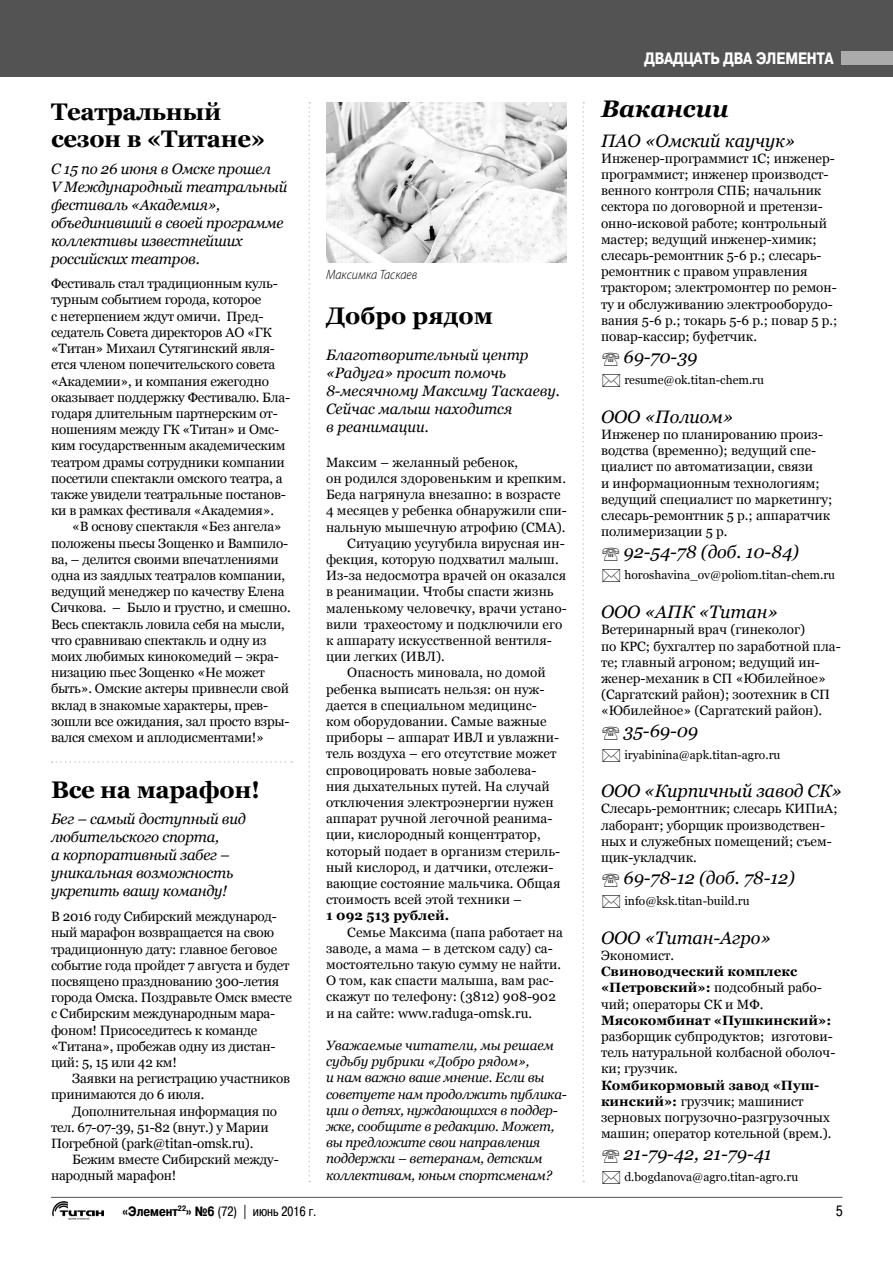
<style>
.page{position:relative;width:893px;height:1263px;background:#fff}
.page>*{position:absolute;margin:0;border:0;box-sizing:border-box;transform-origin:0 0}
.t1{font:700 24px/27px "Georgia";letter-spacing:-.015em;color:#000}
.t2{font:italic 700 24px "Georgia";color:#000}
.t3{font:italic 18px "Georgia";color:#000}
.t4{font:700 16.5px "Pragmatica Condensed Cyr";color:#fff}
.t5{font:italic 15px/18px "Georgia";letter-spacing:-.015em;color:#000}
.t6{font:15px "Pragmatica Condensed Cyr";color:#000}
.t7{font:13.5px/16.2px "Georgia";color:#000}
.t8{font:italic 13.5px/16.2px "Georgia";letter-spacing:-.015em;color:#000}
.t9{font:700 13.5px/16.2px "Georgia";color:#000}
.t10{font:13.5px "Pragmatica Condensed Cyr";color:#000}
.t11{font:italic 300 semi-condensed 13.5px "Myriad Pro";color:#000}
.t12{font:12px "Georgia";color:#000}
.s1{font-weight:400}
.s2{font-weight:700}
</style>
<div class="page">
<div style="left:0;top:0;width:893px;height:77px;background:#535353"></div>
<div style="left:842px;top:51px;width:51px;height:13px;background:#ababab"></div>
<hr style="left:51px;top:1197px;width:791px;height:1px;background:#535353">
<img style="left:52px;top:1201px;width:51px;height:18px">
<svg style="left:583px;top:102px;width:1px;height:1080px"></svg>
<svg style="left:309px;top:102px;width:1px;height:1080px"></svg>
<img style="left:326px;top:102px;width:241px;height:160px">
<svg style="left:52px;top:761px;width:240px;height:2px"></svg>
<h1 class="t1" style="left:51px;top:98px;width:216px">Театральный сезон в «Титане»</h1>
<p class="t5" style="left:51px;top:160px;width:238px">С 15 по 26 июня в Омске прошел<br>V Международный театральный фестиваль «Академия», объединивший в своей программе коллективы известнейших российских театров.</p>
<p class="t7" style="left:51px;top:276px;width:241px">Фестиваль стал традиционным куль&shy;турным событием города, которое<br>с нетерпением ждут омичи. Пред&shy;седатель Совета директоров АО «ГК «Титан» Михаил Сутягинский явля&shy;ется членом попечительского совета «Академии», и компания ежегодно оказывает поддержку Фестивалю. Бла&shy;годаря длительным партнерским от&shy;ношениям между ГК «Титан» и Омс&shy;ким государственным академическим театром драмы сотрудники компании посетили спектакли омского театра, а также увидели театральные постанов&shy;ки в рамках фестиваля «Академия».</p>
<p class="t7" style="left:51px;top:519px;width:241px;text-indent:21px">«В основу спектакля «Без ангела» положены пьесы Зощенко и Вампило&shy;ва, – делится своими впечатлениями одна из заядлых театралов компании, ведущий менеджер по качеству Елена Сичкова. – Было и грустно, и смешно.<br>Весь спектакль ловила себя на мысли, что сравниваю спектакль и одну из моих любимых кинокомедий – экра&shy;низацию пьес Зощенко «Не может быть». Омские актеры привнесли свой вклад в знакомые характеры, прев&shy;зошли все ожидания, зал просто взры&shy;вался смехом и аплодисментами!»</p>
<h1 class="t1" style="left:51px;top:776px;width:211px">Все на марафон!</h1>
<p class="t5" style="left:51px;top:810px;width:196px">Бег – самый доступный вид любительского спорта,<br>а корпоративный забег – уникальная возможность укрепить вашу команду!</p>
<p class="t7" style="left:51px;top:909px;width:242px">В 2016 году Сибирский международ&shy;ный марафон возвращается на свою традиционную дату: главное беговое событие года пройдет 7 августа и будет посвящено празднованию 300-летия города Омска. Поздравьте Омск вместе с Сибирским международным мара&shy;фоном! Присоседитесь к команде «Титана», пробежав одну из дистан&shy;ций: 5, 15 или 42 км!</p>
<p class="t7" style="left:51px;top:1071px;width:241px;text-indent:21px">Заявки на регистрацию участников принимаются до 6 июля.</p>
<p class="t7" style="left:51px;top:1103px;width:228px;text-indent:21px">Дополнительная информация по тел. 67-07-39, 51-82 (внут.) у Марии<br>Погребной (park@titan-omsk.ru).</p>
<p class="t7" style="left:51px;top:1152px;width:229px;text-indent:21px">Бежим вместе Сибирский между&shy;народный марафон!</p>
<p class="t11" style="left:326px;top:267px;width:93px">Максимка Таскаев</p>
<h1 class="t1" style="left:326px;top:303px;width:169px">Добро рядом</h1>
<p class="t5" style="left:326px;top:346px;width:235px">Благотворительный центр «Радуга» просит помочь<br>8-месячному Максиму Таскаеву.<br>Сейчас малыш находится<br>в реанимации.</p>
<p class="t7" style="left:326px;top:454px;width:194px">Максим – желанный ребенок,</p>
<p class="t7" style="left:326px;top:470px;width:241px">он родился здоровеньким и крепким.</p>
<p class="t7" style="left:326px;top:487px;width:236px">Беда нагрянула внезапно: в возрасте</p>
<p class="t7" style="left:326px;top:503px;width:242px">4 месяцев у ребенка обнаружили спи-</p>
<p class="t7" style="left:326px;top:519px;width:241px">нальную мышечную атрофию (СМА).</p>
<p class="t7" style="left:347px;top:535px;width:219px">Ситуацию усугубила вирусная ин-</p>
<p class="t7" style="left:326px;top:551px;width:234px">фекция, которую подхватил малыш.</p>
<p class="t7" style="left:326px;top:568px;width:242px">Из-за недосмотра врачей он оказался</p>
<p class="t7" style="left:326px;top:584px;width:229px">в реанимации. Чтобы спасти жизнь</p>
<p class="t7" style="left:326px;top:600px;width:242px">маленькому человечку, врачи устано-</p>
<p class="t7" style="left:326px;top:616px;width:238px">вили трахеостому и подключили его</p>
<p class="t7" style="left:326px;top:632px;width:227px">к аппарату искусственной вентиля-</p>
<p class="t7" style="left:326px;top:649px;width:120px">ции легких (ИВЛ).</p>
<p class="t7" style="left:347px;top:665px;width:200px">Опасность миновала, но домой</p>
<p class="t7" style="left:326px;top:681px;width:220px">ребенка выписать нельзя: он нуж-</p>
<p class="t7" style="left:326px;top:697px;width:212px">дается в специальном медицинс-</p>
<p class="t7" style="left:326px;top:713px;width:222px">ком оборудовании. Самые важные</p>
<p class="t7" style="left:326px;top:730px;width:235px">приборы – аппарат ИВЛ и увлажни-</p>
<p class="t7" style="left:326px;top:746px;width:232px">тель воздуха – его отсутствие может</p>
<p class="t7" style="left:326px;top:762px;width:212px">спровоцировать новые заболева-</p>
<p class="t7" style="left:326px;top:778px;width:225px">ния дыхательных путей. На случай</p>
<p class="t7" style="left:326px;top:794px;width:229px">отключения электроэнергии нужен</p>
<p class="t7" style="left:326px;top:811px;width:228px">аппарат ручной легочной реанима-</p>
<p class="t7" style="left:326px;top:827px;width:216px">ции, кислородный концентратор,</p>
<p class="t7" style="left:326px;top:843px;width:236px">который подает в организм стериль-</p>
<p class="t7" style="left:326px;top:859px;width:229px">ный кислород, и датчики, отслежи-</p>
<p class="t7" style="left:326px;top:875px;width:236px">вающие состояние мальчика. Общая</p>
<p class="t7" style="left:326px;top:892px;width:197px">стоимость всей этой техники –</p>
<p class="t9" style="left:326px;top:908px;width:125px">1 092 513 рублей.</p>
<p class="t7" style="left:326px;top:924px;width:239px;text-indent:21px">Семье Максима (папа работает на заводе, а мама – в детском саду) са&shy;мостоятельно такую сумму не найти.<br>О том, как спасти малыша, вам рас&shy;скажут по телефону: (3812) 908-902 и на сайте: www.raduga-omsk.ru.</p>
<p class="t8" style="left:326px;top:1037px;width:242px">Уважаемые читатели, мы решаем судьбу рубрики «Добро рядом»,<br>и нам важно ваше мнение. Если вы советуете нам продолжить публика&shy;ции о детях, нуждающихся в поддер&shy;жке, сообщите в редакцию. Может, вы предложите свои направления поддержки – ветеранам, детским коллективам, юным спортсменам?</p>
<p class="t4" style="left:644px;top:49px;width:190px">ДВАДЦАТЬ ДВА ЭЛЕМЕНТА</p>
<h1 class="t2" style="left:601px;top:93px;width:129px">Вакансии</h1>
<h2 class="t3" style="left:601px;top:129px;width:196px">ПАО «Омский каучук»</h2>
<p class="t7" style="left:601px;top:150px;width:238px">Инженер-программист 1С; инженер&shy;программист; инженер производст&shy;венного контроля СПБ; начальник сектора по договорной и претензи&shy;онно-исковой работе; контрольный мастер; ведущий инженер-химик; слесарь-ремонтник 5-6 р.; слесарь&shy;ремонтник с правом управления трактором; электромонтер по ремон&shy;ту и обслуживанию электрооборудо&shy;вания 5-6 р.; токарь 5-6 р.; повар 5 р.; повар-кассир; буфетчик.</p>
<h2 class="t3" style="left:623px;top:345px;width:75px">69-70-39</h2>
<p class="t12" style="left:624px;top:373px;width:141px">resume@ok.titan-chem.ru</p>
<h2 class="t3" style="left:601px;top:405px;width:134px">ООО «Полиом»</h2>
<p class="t7" style="left:601px;top:427px;width:233px">Инженер по планированию произ&shy;водства (временно); ведущий спе&shy;циалист по автоматизации, связи<br>и информационным технологиям; ведущий специалист по маркетингу; слесарь-ремонтник 5 р.; аппаратчик полимеризации 5 р.</p>
<h2 class="t3" style="left:623px;top:540px;width:177px">92-54-78 (доб. 10-84)</h2>
<p class="t12" style="left:624px;top:568px;width:212px">horoshavina_ov@poliom.titan-chem.ru</p>
<h2 class="t3" style="left:601px;top:600px;width:178px">ООО «АПК «Титан»</h2>
<p class="t7" style="left:601px;top:622px;width:241px">Ветеринарный врач (гинеколог)<br>по КРС; бухгалтер по заработной пла&shy;те; главный агроном; ведущий ин&shy;женер-механик в СП «Юбилейное» (Саргатский район); зоотехник в СП «Юбилейное» (Саргатский район).</p>
<h2 class="t3" style="left:623px;top:719px;width:76px">35-69-09</h2>
<p class="t12" style="left:624px;top:747px;width:158px">iryabinina@apk.titan-agro.ru</p>
<h2 class="t3" style="left:601px;top:779px;width:242px">ООО «Кирпичный завод СК»</h2>
<p class="t7" style="left:601px;top:801px;width:238px">Слесарь-ремонтник; слесарь КИПиА; лаборант; уборщик производствен&shy;ных и служебных помещений; съем&shy;щик-укладчик.</p>
<h2 class="t3" style="left:623px;top:866px;width:173px">69-78-12 (доб. 78-12)</h2>
<p class="t12" style="left:624px;top:894px;width:127px">info@ksk.titan-build.ru</p>
<h2 class="t3" style="left:601px;top:926px;width:172px">ООО «Титан-Агро»</h2>
<p class="t7" style="left:601px;top:947px;width:75px">Экономист.</p>
<p class="t9" style="left:601px;top:963px;width:222px">Свиноводческий комплекс «Петровский»: <span class="s1">подсобный рабо&shy;чий; операторы СК и МФ.</span></p>
<p class="t9" style="left:601px;top:1012px;width:232px">Мясокомбинат «Пушкинский»:</p>
<p class="t7" style="left:601px;top:1028px;width:236px">разборщик субпродуктов; изготови&shy;тель натуральной колбасной оболоч&shy;ки; грузчик.</p>
<p class="t7" style="left:601px;top:1077px;width:232px"><span class="s2">Комбикормовый завод «Пуш&shy;кинский»:</span> грузчик; машинист зерновых погрузочно-разгрузочных машин; оператор котельной (врем.).</p>
<h2 class="t3" style="left:623px;top:1142px;width:150px">21-79-42, 21-79-41</h2>
<p class="t12" style="left:624px;top:1170px;width:175px">d.bogdanova@agro.titan-agro.ru</p>
<p class="t10" style="left:123px;top:1203px;width:195px"><span class="s2">«Элемент</span><sup>22</sup><span class="s2">» №6</span> (72) | июнь 2016 г.</p>
<p class="t6" style="left:836px;top:1203px;width:8px">5</p>
</div>
